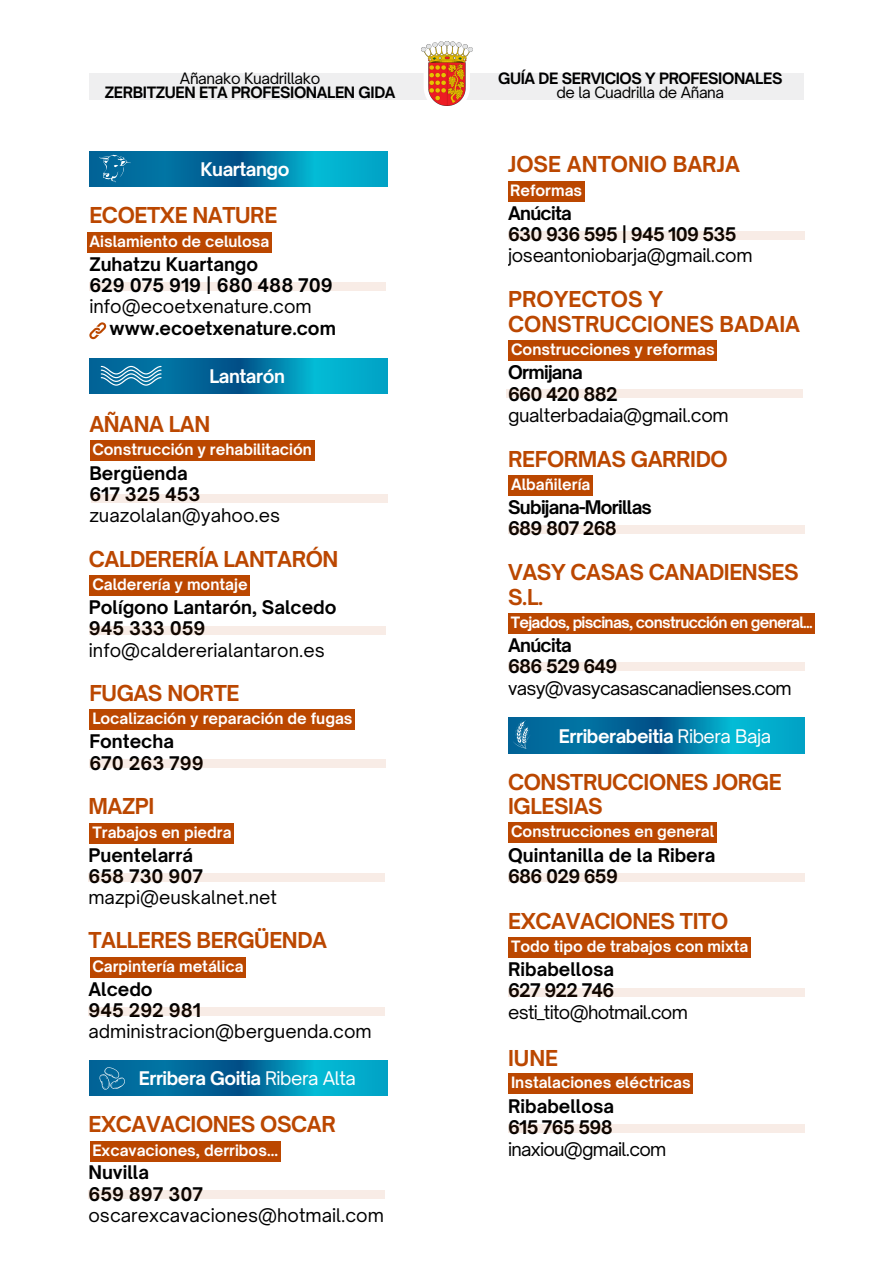
<style>
.page{position:relative;width:894px;height:1264px;background:#fff}
.page>*{position:absolute;margin:0;border:0;box-sizing:border-box;transform-origin:0 0}
.t1{font:700 21px/24.8px "Open Sauce One";letter-spacing:-.02em;color:#bb4700}
.t2{font:700 21px/24.8px "Open Sauce One";color:#bb4700}
.t3{font:700 18px/21.3px "Open Sauce One";color:#000}
.t4{font:18px "Open Sauce One";color:#000}
.t5{font:700 18px/21.3px "Open Sauce One";letter-spacing:-.04em;color:#000}
.t6{font:18px "Open Sauce One";letter-spacing:-.04em;color:#000}
.t7{font:700 18px "Open Sauce One";letter-spacing:-.025em;color:#fff}
.t8{font:18px "Open Sauce One";letter-spacing:-.02em;color:#000}
.t9{font:700 15px "Open Sauce One";color:#fff}
.t10{font:700 15px "Open Sauce One";letter-spacing:-.025em;color:#000}
.t11{font:700 15px "Open Sauce One";letter-spacing:-.045em;color:#fff}
.t12{font:15px "Open Sauce One";letter-spacing:-.025em;color:#000}
.s1{font-weight:400}
</style>
<div class="page">
<svg style="left:89px;top:358px;width:298px;height:35px;background:#0181ac"></svg>
<svg style="left:101px;top:366px;width:60px;height:20px"></svg>
<div style="left:90px;top:440px;width:224px;height:21px;background:#bb4700"></div>
<div style="left:90px;top:575px;width:160px;height:20px;background:#bb4700"></div>
<div style="left:90px;top:823px;width:144px;height:21px;background:#bb4700"></div>
<div style="left:90px;top:957px;width:156px;height:21px;background:#bb4700"></div>
<svg style="left:89px;top:1060px;width:298px;height:35px;background:#0180ab"></svg>
<svg style="left:99px;top:1067px;width:26px;height:23px"></svg>
<div style="left:89px;top:282px;width:296px;height:9px;background:#f8ece6"></div>
<div style="left:87px;top:232px;width:185px;height:20px;background:#bb4700"></div>
<svg style="left:89px;top:151px;width:298px;height:35px;background:#0181ac"></svg>
<svg style="left:99px;top:155px;width:32px;height:27px"></svg>
<div style="left:90px;top:1141px;width:190px;height:20px;background:#bb4700"></div>
<div style="left:507px;top:181px;width:77px;height:20px;background:#bb4700"></div>
<div style="left:508px;top:340px;width:208px;height:20px;background:#bb4700"></div>
<div style="left:508px;top:475px;width:84px;height:20px;background:#bb4700"></div>
<div style="left:508px;top:613px;width:306px;height:20px;background:#bb4700"></div>
<svg style="left:508px;top:718px;width:296px;height:35px;background:#0180ab"></svg>
<svg style="left:512px;top:719px;width:18px;height:29px"></svg>
<div style="left:90px;top:709px;width:265px;height:21px;background:#bb4700"></div>
<div style="left:508px;top:822px;width:208px;height:20px;background:#bb4700"></div>
<div style="left:508px;top:937px;width:242px;height:20px;background:#bb4700"></div>
<div style="left:508px;top:1073px;width:185px;height:20px;background:#bb4700"></div>
<div style="left:89px;top:73px;width:715px;height:27px;background:#efeff0"></div>
<svg style="left:441px;top:105px;width:12px;height:1px"></svg>
<img style="left:421px;top:41px;width:51px;height:64px">
<svg style="left:89px;top:322px;width:17px;height:17px"></svg>
<div style="left:508px;top:231px;width:296px;height:8px;background:#f8ece6"></div>
<div style="left:508px;top:525px;width:296px;height:9px;background:#f8ece6"></div>
<div style="left:506px;top:389px;width:296px;height:9px;background:#f8ece6"></div>
<div style="left:91px;top:494px;width:296px;height:8px;background:#f8ece6"></div>
<div style="left:508px;top:873px;width:296px;height:8px;background:#f8ece6"></div>
<div style="left:508px;top:662px;width:296px;height:9px;background:#f8ece6"></div>
<div style="left:508px;top:987px;width:296px;height:9px;background:#f8ece6"></div>
<div style="left:508px;top:1123px;width:296px;height:9px;background:#f8ece6"></div>
<div style="left:89px;top:1190px;width:296px;height:8px;background:#f8ece6"></div>
<div style="left:89px;top:1007px;width:296px;height:8px;background:#f8ece6"></div>
<div style="left:89px;top:873px;width:296px;height:8px;background:#f8ece6"></div>
<div style="left:89px;top:759px;width:296px;height:9px;background:#f8ece6"></div>
<div style="left:89px;top:626px;width:296px;height:8px;background:#f8ece6"></div>
<p class="t12" style="left:180px;top:69px;width:142px">Añanako Kuadrillako</p>
<p class="t10" style="left:105px;top:83px;width:292px">ZERBITZUEN ETA PROFESIONALEN GIDA</p>
<p class="t7" style="left:200px;top:158px;width:90px">Kuartango</p>
<h1 class="t1" style="left:89px;top:203px;width:189px">ECOETXE NATURE</h1>
<p class="t3" style="left:89px;top:253px;width:245px">Zuhatzu Kuartango<br>629 075 919 | 680 488 709</p>
<p class="t4" style="left:89px;top:295px;width:224px">info@ecoetxenature.com</p>
<p class="t3" style="left:109px;top:317px;width:228px">www.ecoetxenature.com</p>
<p class="t9" style="left:90px;top:231px;width:181px">Aislamiento de celulosa</p>
<p class="t7" style="left:209px;top:365px;width:77px">Lantarón</p>
<h1 class="t1" style="left:89px;top:412px;width:122px">AÑANA LAN</h1>
<p class="t3" style="left:89px;top:462px;width:113px">Bergüenda<br>617 325 453</p>
<p class="t4" style="left:89px;top:504px;width:192px">zuazolalan@yahoo.es</p>
<h1 class="t1" style="left:89px;top:546px;width:251px">CALDERERÍA LANTARÓN</h1>
<p class="t3" style="left:89px;top:596px;width:249px">Polígono Lantarón, Salcedo<br>945 333 059</p>
<p class="t4" style="left:89px;top:638px;width:237px">info@caldererialantaron.es</p>
<p class="t9" style="left:92px;top:440px;width:221px">Construcción y rehabilitación</p>
<p class="t9" style="left:92px;top:575px;width:157px">Calderería y montaje</p>
<h1 class="t1" style="left:89px;top:680px;width:152px">FUGAS NORTE</h1>
<p class="t3" style="left:89px;top:731px;width:116px">Fontecha<br>670 263 799</p>
<p class="t9" style="left:92px;top:709px;width:261px">Localización y reparación de fugas</p>
<h1 class="t1" style="left:88px;top:794px;width:67px">MAZPI</h1>
<p class="t3" style="left:88px;top:844px;width:116px">Puentelarrá<br>658 730 907</p>
<p class="t4" style="left:88px;top:886px;width:190px">mazpi@euskalnet.net</p>
<p class="t9" style="left:92px;top:823px;width:141px">Trabajos en piedra</p>
<h1 class="t1" style="left:88px;top:927px;width:240px">TALLERES BERGÜENDA</h1>
<p class="t3" style="left:88px;top:978px;width:114px">Alcedo<br>945 292 981</p>
<p class="t4" style="left:88px;top:1020px;width:285px">administracion@berguenda.com</p>
<p class="t9" style="left:92px;top:957px;width:153px">Carpintería metálica</p>
<p class="t7" style="left:139px;top:1067px;width:218px">Erribera Goitia <span class="s1">Ribera Alta</span></p>
<h1 class="t1" style="left:88px;top:1111px;width:249px">EXCAVACIONES OSCAR</h1>
<p class="t3" style="left:88px;top:1161px;width:116px">Nuvilla<br>659 897 307</p>
<p class="t4" style="left:88px;top:1203px;width:297px">oscarexcavaciones@hotmail.com</p>
<p class="t9" style="left:92px;top:1141px;width:187px">Excavaciones, derribos...</p>
<p class="t10" style="left:498px;top:69px;width:286px">GUÍA DE SERVICIOS Y PROFESIONALES</p>
<p class="t12" style="left:556px;top:83px;width:169px">de la Cuadrilla de Añana</p>
<h1 class="t2" style="left:508px;top:152px;width:233px">JOSE ANTONIO BARJA</h1>
<p class="t5" style="left:508px;top:202px;width:230px">Anúcita<br>630 936 595 | 945 109 535</p>
<p class="t8" style="left:508px;top:244px;width:246px">joseantoniobarja@gmail.com</p>
<p class="t9" style="left:510px;top:181px;width:74px">Reformas</p>
<h1 class="t2" style="left:508px;top:287px;width:293px">PROYECTOS Y<br>CONSTRUCCIONES BADAIA</h1>
<p class="t5" style="left:508px;top:362px;width:111px">Ormijana<br>660 420 882</p>
<p class="t8" style="left:508px;top:404px;width:222px">gualterbadaia@gmail.com</p>
<h1 class="t1" style="left:508px;top:446px;width:221px">REFORMAS GARRIDO</h1>
<p class="t5" style="left:508px;top:496px;width:145px">Subijana-Morillas<br>689 807 268</p>
<p class="t9" style="left:511px;top:339px;width:205px">Construcciones y reformas</p>
<p class="t9" style="left:511px;top:475px;width:81px">Albañilería</p>
<h1 class="t1" style="left:508px;top:559px;width:292px">VASY CASAS CANADIENSES<br>S.L.</h1>
<p class="t5" style="left:508px;top:634px;width:111px">Anúcita<br>686 529 649</p>
<p class="t6" style="left:508px;top:676px;width:285px">vasy@vasycasascanadienses.com</p>
<p class="t11" style="left:510px;top:613px;width:303px">Tejados, piscinas, construcción en general...</p>
<p class="t7" style="left:558px;top:724px;width:214px">Erriberabeitia <span class="s1">Ribera Baja</span></p>
<h1 class="t1" style="left:508px;top:769px;width:275px">CONSTRUCCIONES JORGE<br>IGLESIAS</h1>
<p class="t3" style="left:508px;top:844px;width:209px">Quintanilla de la Ribera<br>686 029 659</p>
<p class="t9" style="left:511px;top:821px;width:205px">Construcciones en general</p>
<h1 class="t1" style="left:508px;top:908px;width:221px">EXCAVACIONES TITO</h1>
<p class="t3" style="left:508px;top:958px;width:108px">Ribabellosa<br>627 922 746</p>
<p class="t6" style="left:508px;top:1000px;width:181px">esti_tito@hotmail.com</p>
<p class="t9" style="left:511px;top:937px;width:239px">Todo tipo de trabajos con mixta</p>
<h1 class="t1" style="left:508px;top:1045px;width:52px">IUNE</h1>
<p class="t3" style="left:508px;top:1095px;width:107px">Ribabellosa<br>615 765 598</p>
<p class="t6" style="left:508px;top:1137px;width:160px">inaxiou@gmail.com</p>
<p class="t9" style="left:511px;top:1073px;width:181px">Instalaciones eléctricas</p>
</div>
